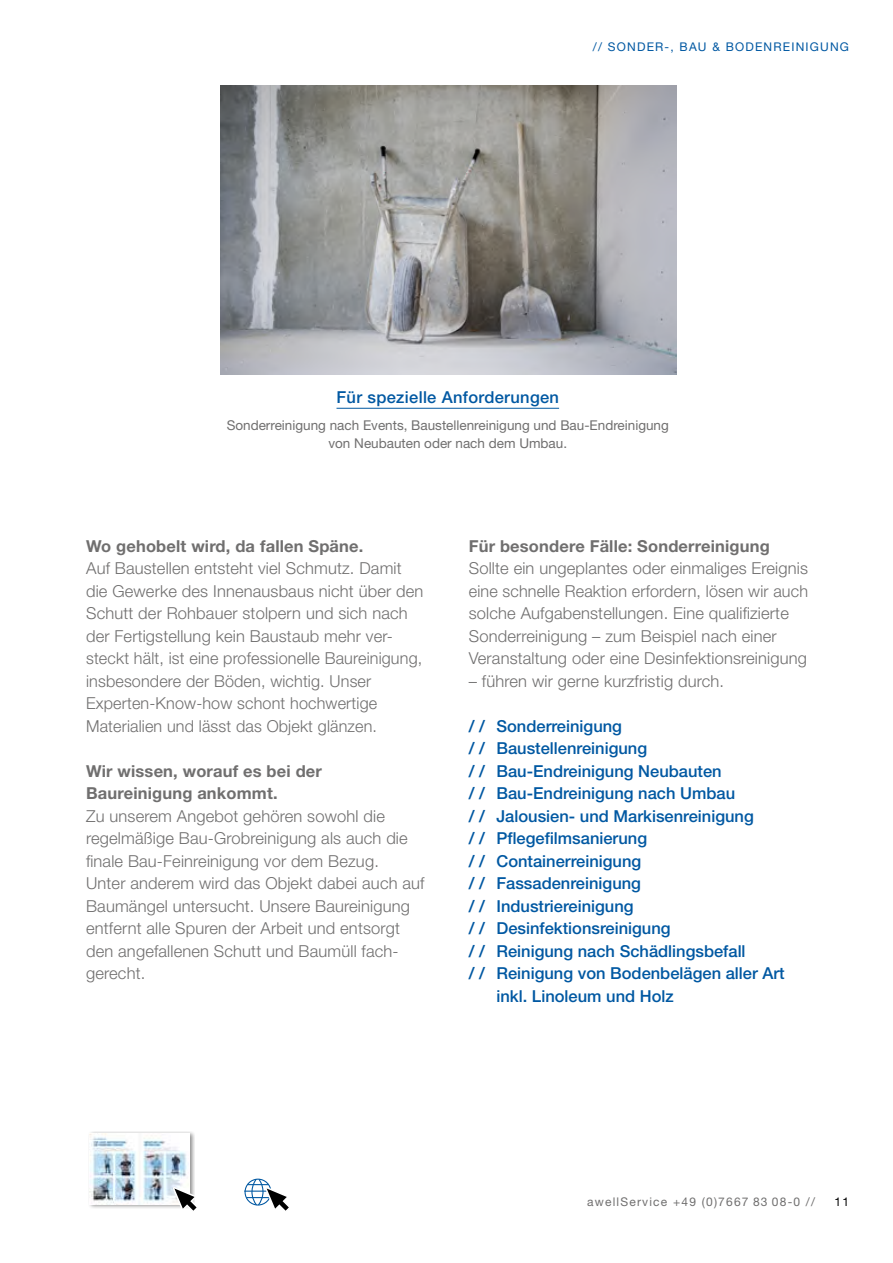
<style>
.page{position:relative;width:893px;height:1263px;background:#fff}
.page>*{position:absolute;margin:0;border:0;box-sizing:border-box;transform-origin:0 0}
.t1{font:300 16.5px/22.5px "Helvetica Neue LT Std";letter-spacing:.01em;color:#706f6f}
.t2{font:500 16.5px "Helvetica Neue LT Std";color:#0058a2}
.t3{font:700 16.5px/22.5px "Helvetica Neue LT Std";letter-spacing:.01em;color:#706f6f}
.t4{font:500 16.5px "Helvetica Neue LT Std";letter-spacing:.02em;color:#0058a2}
.t5{font:13.5px/18px "Helvetica Neue LT Std";color:#706f6f;text-align:center}
.t6{font:12px "Helvetica Neue LT Std";letter-spacing:.1em;color:#706f6f}
.t7{font:12px "Helvetica Neue LT Std";letter-spacing:.1em;color:#0058a2}
.t8{font:12px "Helvetica Neue LT Std";color:#000}
</style>
<div class="page">
<hr style="left:336px;top:408px;width:223px;height:1px;background:#0058a2">
<img style="left:220px;top:85px;width:456px;height:289px">
<div style="left:88px;top:1131px;width:107px;height:78px;background:#000;opacity:.45"></div>
<img style="left:90px;top:1133px;width:100px;height:71px">
<svg style="left:173px;top:1187px;width:24px;height:24px"></svg>
<hr style="left:244px;top:1190px;width:28px;height:2px;background:#0058a2">
<div style="left:245px;top:1178px;width:26px;height:27px;border:1px solid #0058a2;border-radius:50%"></div>
<svg style="left:246px;top:1178px;width:43px;height:33px"></svg>
<p class="t7" style="left:593px;top:40px;width:258px">// SONDER-, BAU &amp; BODENREINIGUNG</p>
<p class="t4" style="left:336px;top:387px;width:224px">Für spezielle Anforderungen</p>
<p class="t5" style="left:227px;top:415px;width:444px">Sonderreinigung nach Events, Baustellenreinigung und Bau-Endreinigung von Neubauten oder nach dem Umbau.</p>
<p class="t3" style="left:86px;top:534px;width:279px">Wo gehobelt wird, da fallen Späne.</p>
<p class="t1" style="left:86px;top:557px;width:339px">Auf Baustellen entsteht viel Schmutz. Damit die Gewerke des Innenausbaus nicht über den Schutt der Rohbauer stolpern und sich nach der Fertigstellung kein Baustaub mehr ver&shy;steckt hält, ist eine professionelle Baureinigung, insbesondere der Böden, wichtig. Unser Experten-Know-how schont hochwertige Materialien und lässt das Objekt glänzen.</p>
<p class="t3" style="left:86px;top:759px;width:237px">Wir wissen, worauf es bei der<br>Baureinigung ankommt.</p>
<p class="t1" style="left:86px;top:804px;width:340px">Zu unserem Angebot gehören sowohl die regelmäßige Bau-Grobreinigung als auch die finale Bau-Feinreinigung vor dem Bezug.<br>Unter anderem wird das Objekt dabei auch auf Baumängel untersucht. Unsere Baureinigung entfernt alle Spuren der Arbeit und entsorgt den angefallenen Schutt und Baumüll fach&shy;gerecht.</p>
<p class="t3" style="left:469px;top:534px;width:302px">Für besondere Fälle: Sonderreinigung</p>
<p class="t1" style="left:469px;top:557px;width:341px">Sollte ein ungeplantes oder einmaliges Ereignis eine schnelle Reaktion erfordern, lösen wir auch solche Aufgabenstellungen. Eine qualifizierte Sonderreinigung – zum Beispiel nach einer Veranstaltung oder eine Desinfektionsreinigung</p>
<p class="t1" style="left:469px;top:669px;width:257px">– führen wir gerne kurzfristig durch.</p>
<p class="t2" style="left:469px;top:716px;width:155px">/ / Sonderreinigung</p>
<p class="t2" style="left:469px;top:739px;width:180px">/ / Baustellenreinigung</p>
<p class="t2" style="left:469px;top:761px;width:254px">/ / Bau-Endreinigung Neubauten</p>
<p class="t2" style="left:469px;top:784px;width:268px">/ / Bau-Endreinigung nach Umbau</p>
<p class="t2" style="left:469px;top:806px;width:287px">/ / Jalousien- und Markisenreinigung</p>
<p class="t2" style="left:469px;top:829px;width:180px">/ / Pflegefilmsanierung</p>
<p class="t2" style="left:469px;top:851px;width:174px">/ / Containerreinigung</p>
<p class="t2" style="left:469px;top:874px;width:174px">/ / Fassadenreinigung</p>
<p class="t2" style="left:469px;top:896px;width:166px">/ / Industriereinigung</p>
<p class="t2" style="left:469px;top:919px;width:203px">/ / Desinfektionsreinigung</p>
<p class="t2" style="left:469px;top:941px;width:278px">/ / Reinigung nach Schädlingsbefall</p>
<p class="t2" style="left:469px;top:964px;width:317px">/ / Reinigung von Bodenbelägen aller Art</p>
<p class="t2" style="left:496px;top:986px;width:179px">inkl. Linoleum und Holz</p>
<p class="t6" style="left:587px;top:1194px;width:230px">awellService +49 (0)7667 83 08-0 //</p>
<p class="t8" style="left:834px;top:1194px;width:16px">11</p>
</div>
